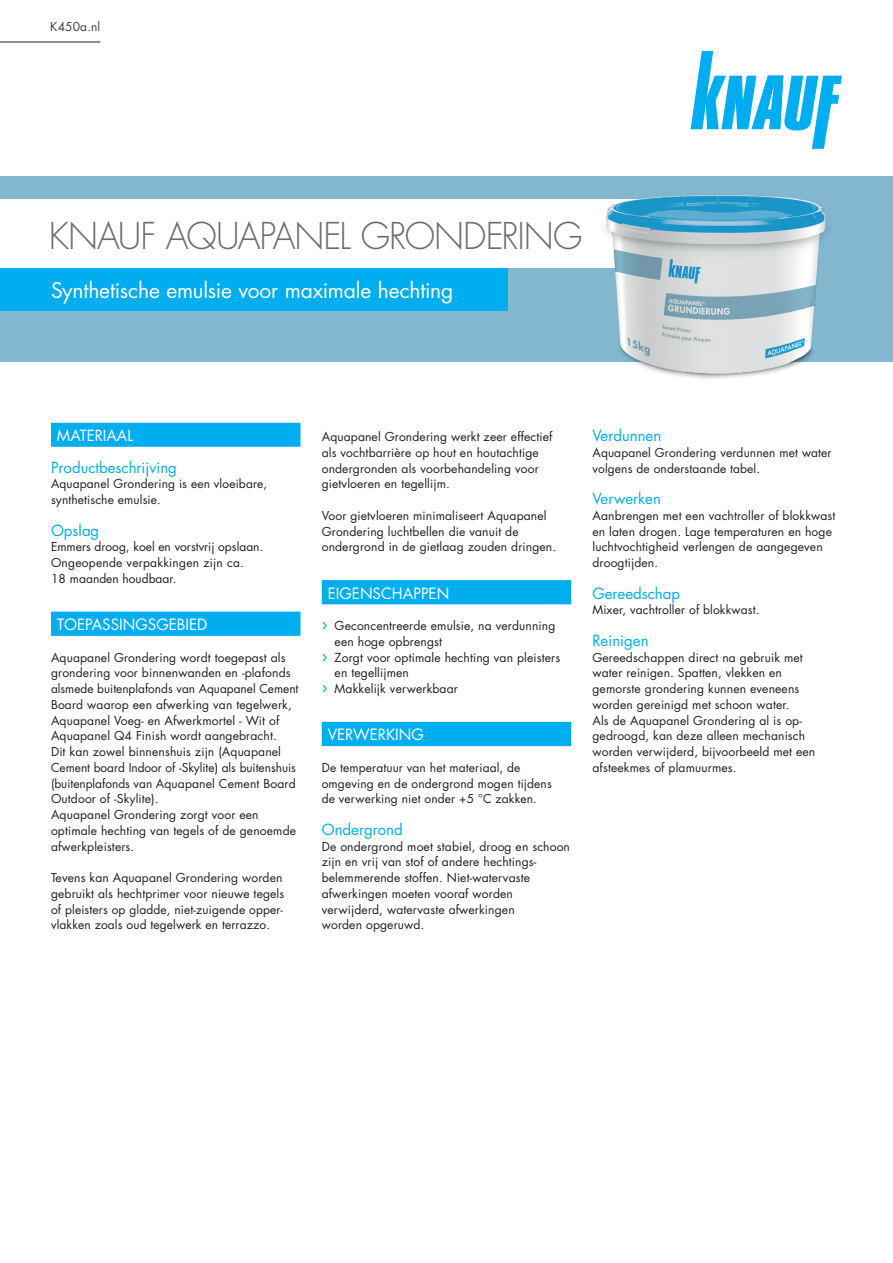
<style>
.page{position:relative;width:893px;height:1263px;background:#fff}
.page>*{position:absolute;margin:0;border:0;box-sizing:border-box;transform-origin:0 0}
.t1{font:300 36px "Futura Std";letter-spacing:-.03em;color:#6c6d70}
.t2{font:21px "Futura Std";letter-spacing:-.01em;color:#fff}
.t3{font:15.15px "Futura Std";color:#fff}
.t4{font:15px "Futura Std";color:#00aeef}
.t5{font:15px "Futura Std";color:#fff}
.t6{font:12.15px "Futura Std";letter-spacing:.01em;color:#231f20}
.t7{font:12px/15.8px "Futura Std";letter-spacing:.01em;color:#231f20}
.t8{font:12px "Futura Std";letter-spacing:.01em;color:#3e3e3f}
.s1{font-size:18px;color:#00aeef}
</style>
<div class="page">
<div style="left:0;top:176px;width:893px;height:186px;background:#82b7cf"></div>
<svg style="left:691px;top:51px;width:151px;height:98px"></svg>
<div style="left:0;top:268px;width:507px;height:42px;background:#00aeef"></div>
<hr style="left:0;top:42px;width:100px;height:1px;background:#231f20">
<div style="left:0;top:200px;width:748px;height:68px;background:#fff"></div>
<div style="left:51px;top:423px;width:249px;height:24px;background:#00aeef"></div>
<div style="left:51px;top:612px;width:249px;height:24px;background:#00aeef"></div>
<div style="left:322px;top:580px;width:249px;height:24px;background:#00aeef"></div>
<div style="left:322px;top:722px;width:249px;height:24px;background:#00aeef"></div>
<img style="left:588px;top:195px;width:239px;height:184px">
<p class="t8" style="left:50px;top:19px;width:52px">K450a.nl</p>
<h1 class="t1" style="left:49px;top:214px;width:535px">KNAUF AQUAPANEL GRONDERING</h1>
<h2 class="t2" style="left:51px;top:277px;width:404px">Synthetische emulsie voor maximale hechting</h2>
<p class="t5" style="left:57px;top:426px;width:78px">MATERIAAL</p>
<p class="t4" style="left:51px;top:457px;width:127px">Productbeschrijving</p>
<p class="t7" style="left:51px;top:476px;width:218px">Aquapanel Grondering is een vloeibare, synthetische emulsie.</p>
<p class="t4" style="left:51px;top:520px;width:50px">Opslag</p>
<p class="t7" style="left:51px;top:539px;width:214px">Emmers droog, koel en vorstvrij opslaan.<br>Ongeopende verpakkingen zijn ca.<br>18 maanden houdbaar.</p>
<p class="t3" style="left:57px;top:615px;width:152px">TOEPASSINGSGEBIED</p>
<p class="t7" style="left:51px;top:649px;width:249px">Aquapanel Grondering wordt toegepast als grondering voor binnenwanden en -plafonds alsmede buitenplafonds van Aquapanel Cement Board waarop een afwerking van tegelwerk, Aquapanel Voeg- en Afwerkmortel - Wit of Aquapanel Q4 Finish wordt aangebracht.<br>Dit kan zowel binnenshuis zijn (Aquapanel Cement board Indoor of -Skylite) als buitenshuis (buitenplafonds van Aquapanel Cement Board Outdoor of -Skylite).<br>Aquapanel Grondering zorgt voor een optimale hechting van tegels of de genoemde afwerkpleisters.</p>
<p class="t7" style="left:51px;top:870px;width:235px">Tevens kan Aquapanel Grondering worden gebruikt als hechtprimer voor nieuwe tegels of pleisters op gladde, niet-zuigende opper&shy;vlakken zoals oud tegelwerk en terrazzo.</p>
<p class="t7" style="left:322px;top:429px;width:232px">Aquapanel Grondering werkt zeer effectief als vochtbarrière op hout en houtachtige ondergronden als voorbehandeling voor gietvloeren en tegellijm.</p>
<p class="t7" style="left:322px;top:508px;width:236px">Voor gietvloeren minimaliseert Aquapanel<br>Grondering luchtbellen die vanuit de ondergrond in de gietlaag zouden dringen.</p>
<p class="t3" style="left:328px;top:583px;width:123px">EIGENSCHAPPEN</p>
<p class="t6" style="left:322px;top:618px;width:235px"><span class="s1">›</span> Geconcentreerde emulsie, na verdunning</p>
<p class="t6" style="left:335px;top:634px;width:109px">een hoge opbrengst</p>
<p class="t6" style="left:322px;top:649px;width:240px"><span class="s1">›</span> Zorgt voor optimale hechting van pleisters</p>
<p class="t6" style="left:335px;top:665px;width:76px">en tegellijmen</p>
<p class="t6" style="left:322px;top:681px;width:138px"><span class="s1">›</span> Makkelijk verwerkbaar</p>
<p class="t3" style="left:328px;top:725px;width:98px">VERWERKING</p>
<p class="t7" style="left:322px;top:760px;width:232px">De temperatuur van het materiaal, de omgeving en de ondergrond mogen tijdens de verwerking niet onder +5 °C zakken.</p>
<p class="t4" style="left:322px;top:820px;width:83px">Ondergrond</p>
<p class="t7" style="left:322px;top:838px;width:250px">De ondergrond moet stabiel, droog en schoon zijn en vrij van stof of andere hechtings&shy;belemmerende stoffen. Niet-watervaste afwerkingen moeten vooraf worden verwijderd, watervaste afwerkingen<br>worden opgeruwd.</p>
<p class="t4" style="left:592px;top:426px;width:70px">Verdunnen</p>
<p class="t7" style="left:592px;top:445px;width:241px">Aquapanel Grondering verdunnen met water volgens de onderstaande tabel.</p>
<p class="t4" style="left:592px;top:489px;width:70px">Verwerken</p>
<p class="t7" style="left:592px;top:508px;width:245px">Aanbrengen met een vachtroller of blokkwast en laten drogen. Lage temperaturen en hoge luchtvochtigheid verlengen de aangegeven droogtijden.</p>
<p class="t4" style="left:592px;top:583px;width:89px">Gereedschap</p>
<p class="t7" style="left:592px;top:602px;width:168px">Mixer, vachtroller of blokkwast.</p>
<p class="t4" style="left:592px;top:631px;width:58px">Reinigen</p>
<p class="t7" style="left:592px;top:649px;width:224px">Gereedschappen direct na gebruik met water reinigen. Spatten, vlekken en gemorste grondering kunnen eveneens worden gereinigd met schoon water.<br>Als de Aquapanel Grondering al is op&shy;gedroogd, kan deze alleen mechanisch worden verwijderd, bijvoorbeeld met een afsteekmes of plamuurmes.</p>
</div>
